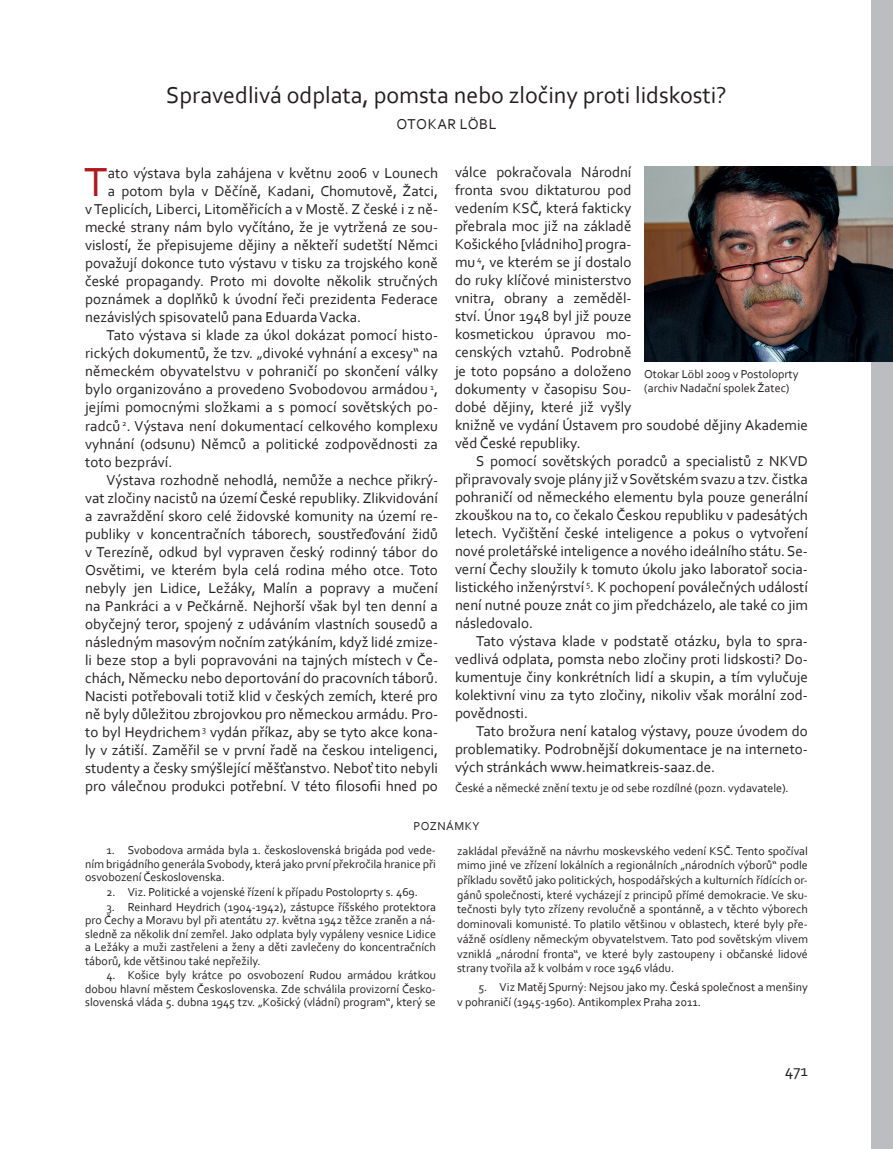
<style>
.page{position:relative;width:893px;height:1149px;background:#fff}
.page>*{position:absolute;margin:0;border:0;box-sizing:border-box;transform-origin:0 0}
._10_Initiale{font:42.6px "Corbel";color:#b01b1f}
.Überschrift_16_zentr{font:24px "Corbel";color:#231f20}
.t1{font:16.5px "Corbel";color:#231f20}
._10_Einz{font:15px/18px "Corbel";color:#231f20;text-align:justify}
._10_Initiale-2{font:15px "Corbel";color:#231f20}
.Autor__10_zentr__gro{font:15px "Corbel";letter-spacing:.04em;color:#231f20}
.Endnote_o__Neunummer{font:12px/14.7px "Corbel";color:#231f20;text-align:justify}
.Bildlegende{font:12px/13.5px "Corbel";color:#231f20}
.Überschrift_8_groß_A{font:12px "Corbel";letter-spacing:.04em;color:#231f20}
</style>
<div class="page">
<div style="left:872px;top:0;width:21px;height:1148px;background:#bcbdc0"></div>
<img style="left:644px;top:166px;width:249px;height:196px">
<p class="Überschrift_16_zentr" style="left:166px;top:80px;width:562px">Spravedlivá odplata, pomsta nebo zločiny proti lidskosti?</p>
<p class="Autor__10_zentr__gro" style="left:396px;top:115px;width:102px">OTOKAR LÖBL</p>
<p class="_10_Einz" style="left:455px;top:163px;width:354px;text-align:left">válce pokračovala Národní<br>fronta svou diktaturou pod<br>vedením KSČ, která fakticky<br>přebrala moc již na základě<br>Košického [vládniho] progra-<br>mu <sup>4</sup>, ve kterém se jí dostalo<br>do ruky klíčové ministerstvo<br>vnitra, obrany a zeměděl-<br>ství. Únor 1948 byl již pouze<br>kosmetickou úpravou mo-<br>cenských vztahů. Podrobně<br>je toto popsáno a doloženo<br>dokumenty v časopisu Sou-<br>dobé dějiny, které již vyšly<br>knižně ve vydání Ústavem pro soudobé dějiny Akademie věd České republiky.</p>
<p class="_10_Einz" style="left:455px;top:451px;width:354px;text-indent:21px">S pomocí sovětských poradců a specialistů z NKVD připravovaly svoje plány již vSovětském svazu a tzv. čistka pohraničí od německého elementu byla pouze generální zkouškou na to, co čekalo Českou republiku v padesátých letech. Vyčištění české inteligence a pokus o vytvoření nové proletářské inteligence a nového ideálního státu. Se&shy;verní Čechy sloužily k tomuto úkolu jako laboratoř socia&shy;listického inženýrství <sup>5</sup>. K pochopení poválečných událostí není nutné pouze znát co jim předcházelo, ale také co jim následovalo.</p>
<p class="_10_Einz" style="left:455px;top:631px;width:354px;text-indent:21px">Tato výstava klade v podstatě otázku, byla to spra&shy;vedlivá odplata, pomsta nebo zločiny proti lidskosti? Do&shy;kumentuje činy konkrétních lidí a skupin, a tím vylučuje kolektivní vinu za tyto zločiny, nikoliv však morální zod&shy;povědnosti.</p>
<p class="_10_Einz" style="left:455px;top:721px;width:354px;text-indent:21px">Tato brožura není katalog výstavy, pouze úvodem do problematiky. Podrobnější dokumentace je na interneto&shy;vých stránkách www.heimatkreis-saaz.de.</p>
<p class="Endnote_o__Neunummer" style="left:455px;top:779px;width:335px">České a německé znění textu je od sebe rozdílné (pozn. vydavatele).</p>
<p class="Überschrift_8_groß_A" style="left:413px;top:818px;width:68px">POZNÁMKY</p>
<p class="Endnote_o__Neunummer" style="left:85px;top:842px;width:352px;line-height:13.5px;text-indent:21px">1. Svobodova armáda byla 1. československá brigáda pod vede&shy;ním brigádního generála Svobody, která jako první překročila hranice při osvobození Československa.</p>
<p class="Endnote_o__Neunummer" style="left:106px;top:884px;width:313px">2. Viz. Politické a vojenské řízení k případu Postoloprty s. 469.</p>
<p class="Endnote_o__Neunummer" style="left:85px;top:899px;width:352px;line-height:13.5px;text-indent:21px">3. Reinhard Heydrich (1904-1942), zástupce říšského protektora pro Čechy a Moravu byl při atentátu 27. května 1942 těžce zraněn a ná&shy;sledně za několik dní zemřel. Jako odplata byly vypáleny vesnice Lidice a Ležáky a muži zastřeleni a ženy a děti zavlečeny do koncentračních táborů, kde většinou také nepřežily.</p>
<p class="Endnote_o__Neunummer" style="left:85px;top:967px;width:352px;line-height:13.5px;text-indent:21px">4. Košice byly krátce po osvobození Rudou armádou krátkou dobou hlavní městem Československa. Zde schválila provizorní Česko&shy;slovenská vláda 5. dubna 1945 tzv. „Košický (vládní) program“, který se</p>
<p class="_10_Initiale" style="left:84px;top:155px;width:25px">T</p>
<p class="_10_Initiale-2" style="left:108px;top:163px;width:332px">ato výstava byla zahájena v květnu 2006 v Lounech</p>
<p class="_10_Initiale-2" style="left:108px;top:181px;width:332px">a potom byla v Děčíně, Kadani, Chomutově, Žatci,</p>
<p class="_10_Initiale-2" style="left:85px;top:199px;width:354px">v Teplicích, Liberci, Litoměřicích a v Mostě. Z české i z ně-</p>
<p class="_10_Initiale-2" style="left:85px;top:217px;width:354px">mecké strany nám bylo vyčítáno, že je vytržená ze sou-</p>
<p class="_10_Initiale-2" style="left:85px;top:235px;width:354px">vislostí, že přepisujeme dějiny a někteří sudetští Němci</p>
<p class="_10_Initiale-2" style="left:85px;top:253px;width:354px">považují dokonce tuto výstavu v tisku za trojského koně</p>
<p class="_10_Initiale-2" style="left:85px;top:271px;width:354px">české propagandy. Proto mi dovolte několik stručných</p>
<p class="_10_Initiale-2" style="left:85px;top:289px;width:354px">poznámek a doplňků k úvodní řeči prezidenta Federace</p>
<p class="_10_Initiale-2" style="left:85px;top:307px;width:277px">nezávislých spisovatelů pana Eduarda Vacka.</p>
<p class="_10_Einz" style="left:85px;top:326px;width:354px;text-indent:21px">Tato výstava si klade za úkol dokázat pomocí histo&shy;rických dokumentů, že tzv. „divoké vyhnání a excesy“ na německém obyvatelstvu v pohraničí po skončení války bylo organizováno a provedeno Svobodovou armádou <sup>1</sup>, jejími pomocnými složkami a s pomocí sovětských po&shy;radců <sup>2</sup>. Výstava není dokumentací celkového komplexu vyhnání (odsunu) Němců a politické zodpovědnosti za toto bezpráví.</p>
<p class="_10_Einz" style="left:85px;top:470px;width:354px;text-indent:21px">Výstava rozhodně nehodlá, nemůže a nechce přikrý&shy;vat zločiny nacistů na území České republiky. Zlikvidování a zavraždění skoro celé židovské komunity na území re&shy;publiky v koncentračních táborech, soustřeďování židů v Terezíně, odkud byl vypraven český rodinný tábor do Osvětimi, ve kterém byla celá rodina mého otce. Toto nebyly jen Lidice, Ležáky, Malín a popravy a mučení na Pankráci a v Pečkárně. Nejhorší však byl ten denní a obyčejný teror, spojený z udáváním vlastních sousedů a následným masovým nočním zatýkáním, když lidé zmize&shy;li beze stop a byli popravováni na tajných místech v Če&shy;chách, Německu nebo deportování do pracovních táborů.<br>Nacisti potřebovali totiž klid v českých zemích, které pro ně byly důležitou zbrojovkou pro německou armádu. Pro&shy;to byl Heydrichem <sup>3</sup> vydán příkaz, aby se tyto akce kona&shy;ly v zátiší. Zaměřil se v první řadě na českou inteligenci, studenty a česky smýšlející měšťanstvo. Neboť tito nebyli pro válečnou produkci potřební. V této filosofii hned po</p>
<p class="Bildlegende" style="left:644px;top:367px;width:156px">Otokar Löbl 2009 v Postoloprty (archiv Nadační spolek Žatec)</p>
<p class="Endnote_o__Neunummer" style="left:457px;top:842px;width:352px">zakládal převážně na návrhu moskevského vedení KSČ. Tento spočíval mimo jiné ve zřízení lokálních a regionálních „národních výborů“ podle příkladu sovětů jako politických, hospodářských a kulturních řídících or&shy;gánů společnosti, které vycházejí z principů přímé demokracie. Ve sku&shy;tečnosti byly tyto zřízeny revolučně a spontánně, a v těchto výborech dominovali komunisté. To platilo většinou v oblastech, které byly pře&shy;vážně osídleny německým obyvatelstvem. Tato pod sovětským vlivem vzniklá „národní fronta“, ve které byly zastoupeny i občanské lidové strany tvořila až k volbám v roce 1946 vládu.</p>
<p class="Endnote_o__Neunummer" style="left:457px;top:979px;width:352px;text-indent:21px">5. Viz Matěj Spurný: Nejsou jako my. Česká společnost a menšiny v pohraničí (1945-1960). Antikomplex Praha 2011.</p>
<p class="t1" style="left:785px;top:1060px;width:24px">471</p>
</div>
